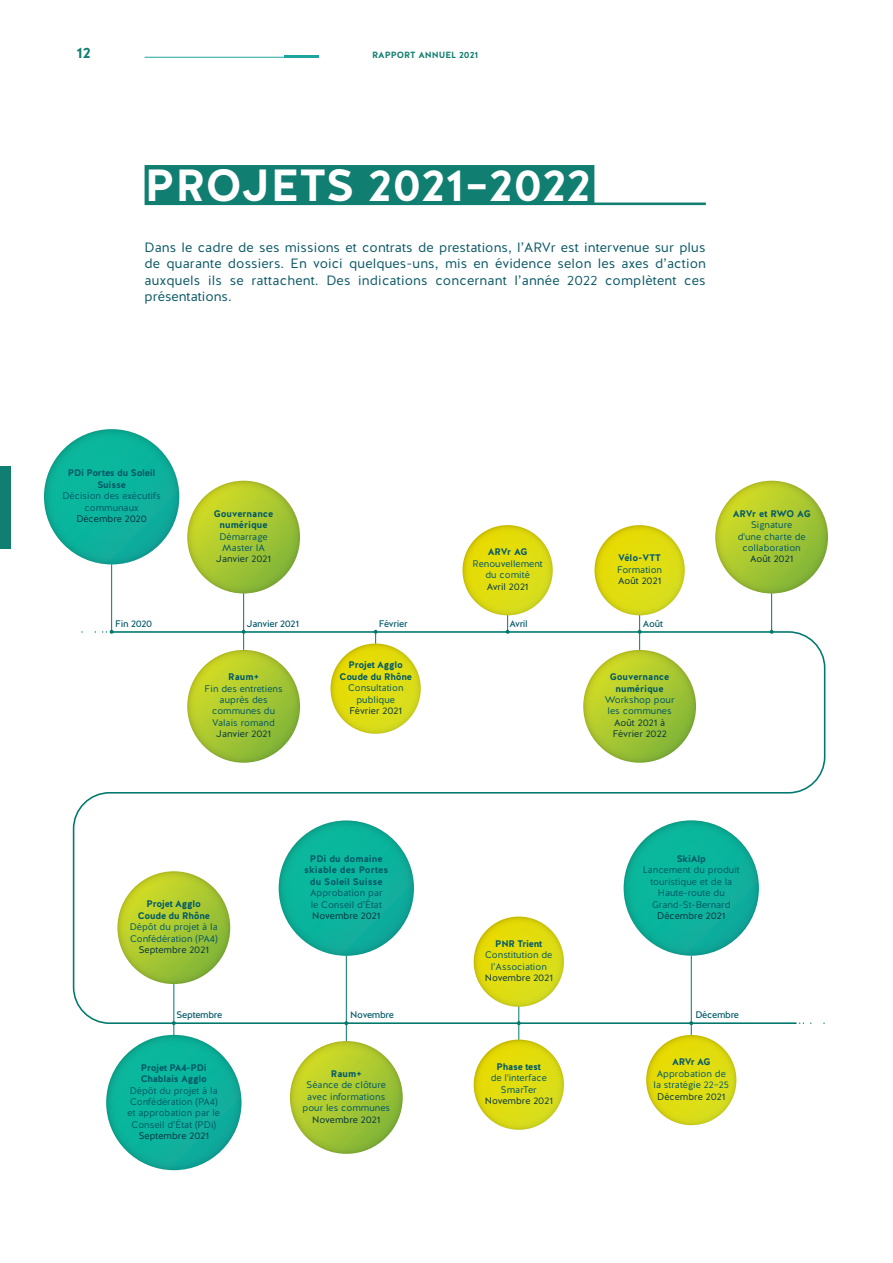
<style>
.page{position:relative;width:893px;height:1263px;background:#fff}
.page>*{position:absolute;margin:0;border:0;box-sizing:border-box;transform-origin:0 0}
.t1{font:700 45px "Halis GR";color:#fff}
.t2{font:700 15px "Halis GR";color:#107e70}
.t3{font:13.5px/16.5px "Halis GR";letter-spacing:.01em;color:#0c5966;text-align:justify}
.t4{font:9.6px/11.4px "Halis GR";color:#005867;text-align:center}
.t5{font:9.6px/11.4px "Halis GR";color:#033340}
.t6{font:700 9.6px/11.4px "Halis GR";letter-spacing:-.025em;color:#005867;text-align:center}
.t7{font:700 9.6px/11.4px "Halis GR";color:#005867;text-align:center}
.t8{font:9.6px "Halis GR";letter-spacing:-.03em;color:#005867}
.t9{font:700 9px "Halis GR";color:#107e70}
</style>
<div class="page">
<hr style="left:145px;top:57px;width:173px;height:1px;background:#1fa5a0">
<hr style="left:284px;top:55px;width:34px;height:3px;background:#1fa5a0">
<svg style="left:145px;top:165px;width:561px;height:40px"></svg>
<hr style="left:243px;top:564px;width:1px;height:68px;background:#00796d">
<hr style="left:771px;top:564px;width:1px;height:68px;background:#00796d">
<hr style="left:111px;top:564px;width:1px;height:68px;background:#00796d">
<hr style="left:639px;top:590px;width:1px;height:42px;background:#00796d">
<svg style="left:72px;top:631px;width:754px;height:393px"></svg>
<svg style="left:463px;top:525px;width:90px;height:90px;background:#ddd910"></svg>
<svg style="left:474px;top:917px;width:90px;height:90px;background:#ddd910"></svg>
<svg style="left:474px;top:1040px;width:90px;height:90px;background:#ddd910"></svg>
<svg style="left:331px;top:644px;width:90px;height:90px;background:#ddd911"></svg>
<svg style="left:646px;top:1035px;width:90px;height:90px;background:#ddd910"></svg>
<svg style="left:594px;top:525px;width:91px;height:90px;background:#ddda12"></svg>
<svg style="left:106px;top:1035px;width:135px;height:135px;background:#0cb19b"></svg>
<svg style="left:187px;top:650px;width:113px;height:113px;background:#a8c631"></svg>
<svg style="left:117px;top:871px;width:113px;height:113px;background:#a8c631"></svg>
<svg style="left:290px;top:1041px;width:113px;height:113px;background:#a8c631"></svg>
<svg style="left:44px;top:429px;width:135px;height:135px;background:#0cb19b"></svg>
<svg style="left:624px;top:820px;width:135px;height:136px;background:#0db19b"></svg>
<svg style="left:279px;top:820px;width:135px;height:136px;background:#0db19b"></svg>
<svg style="left:583px;top:650px;width:113px;height:113px;background:#a8c631"></svg>
<svg style="left:715px;top:481px;width:113px;height:112px;background:#a8c630"></svg>
<svg style="left:187px;top:481px;width:113px;height:112px;background:#a8c630"></svg>
<svg style="left:102px;top:630px;width:12px;height:4px"></svg>
<svg style="left:242px;top:630px;width:4px;height:20px"></svg>
<svg style="left:374px;top:630px;width:4px;height:16px"></svg>
<svg style="left:770px;top:630px;width:4px;height:4px"></svg>
<svg style="left:506px;top:609px;width:4px;height:25px"></svg>
<svg style="left:517px;top:1001px;width:4px;height:42px"></svg>
<svg style="left:638px;top:630px;width:4px;height:20px"></svg>
<svg style="left:172px;top:1021px;width:4px;height:16px"></svg>
<svg style="left:689px;top:1021px;width:4px;height:16px"></svg>
<svg style="left:344px;top:1021px;width:4px;height:20px"></svg>
<div style="left:0;top:466px;width:11px;height:83px;background:#107e70"></div>
<h2 class="t2" style="left:77px;top:43px;width:16px">12</h2>
<p class="t9" style="left:372px;top:49px;width:108px">RAPPORT ANNUEL 2021</p>
<h1 class="t1" style="left:145px;top:156px;width:448px">PROJETS 2021–2022</h1>
<p class="t3" style="left:145px;top:239px;width:563px">Dans le cadre de ses missions et contrats de prestations, l’ARVr est intervenue sur plus de quarante dossiers. En voici quelques-uns, mis en évidence selon les axes d’action auxquels ils se rattachent. Des indications concernant l’année 2022 complètent ces présentations.</p>
<p class="t6" style="left:68px;top:467px;width:89px">PDi Portes du Soleil<br>Suisse</p>
<p class="t4" style="left:63px;top:490px;width:100px">Décision des exécutifs communaux</p>
<p class="t5" style="left:76px;top:513px;width:72px">Décembre 2020</p>
<p class="t7" style="left:214px;top:508px;width:61px">Gouvernance numérique</p>
<p class="t4" style="left:219px;top:531px;width:50px;text-align:left">Démarrage<br>Master IA</p>
<p class="t5" style="left:216px;top:554px;width:56px">Janvier 2021</p>
<p class="t6" style="left:488px;top:547px;width:41px">ARVr AG</p>
<p class="t4" style="left:472px;top:558px;width:72px">Renouvellement du comité</p>
<p class="t5" style="left:487px;top:581px;width:43px">Avril 2021</p>
<p class="t6" style="left:618px;top:552px;width:45px">Vélo-VTT</p>
<p class="t4" style="left:617px;top:564px;width:46px">Formation</p>
<p class="t5" style="left:618px;top:575px;width:45px">Août 2021</p>
<p class="t8" style="left:115px;top:617px;width:39px">Fin 2020</p>
<p class="t8" style="left:247px;top:617px;width:54px">Janvier 2021</p>
<p class="t8" style="left:379px;top:617px;width:30px">Février</p>
<p class="t8" style="left:509px;top:617px;width:20px">Avril</p>
<p class="t8" style="left:643px;top:617px;width:22px">Août</p>
<p class="t6" style="left:228px;top:671px;width:32px">Raum+</p>
<p class="t4" style="left:205px;top:683px;width:79px">Fin des entretiens auprès des communes du<br>Valais romand</p>
<p class="t5" style="left:216px;top:728px;width:56px">Janvier 2021</p>
<p class="t6" style="left:340px;top:659px;width:74px">Projet Agglo<br>Coude du Rhône</p>
<p class="t4" style="left:348px;top:682px;width:57px">Consultation publique</p>
<p class="t5" style="left:349px;top:705px;width:54px">Février 2021</p>
<p class="t7" style="left:610px;top:671px;width:61px">Gouvernance numérique</p>
<p class="t4" style="left:605px;top:694px;width:71px">Workshop pour les communes</p>
<p class="t5" style="left:613px;top:717px;width:55px">Août 2021 à<br>Février 2022</p>
<p class="t6" style="left:733px;top:508px;width:79px">ARVr et RWO AG</p>
<p class="t4" style="left:738px;top:519px;width:69px">Signature<br>d'une charte de collaboration</p>
<p class="t5" style="left:750px;top:554px;width:45px">Août 2021</p>
<p class="t6" style="left:138px;top:898px;width:74px">Projet Agglo<br>Coude du Rhône</p>
<p class="t4" style="left:130px;top:921px;width:89px;text-align:left">Dépôt du projet à la<br>Confédération (PA4)</p>
<p class="t5" style="left:139px;top:944px;width:72px">Septembre 2021</p>
<p class="t7" style="left:304px;top:853px;width:86px">PDi du domaine skiable des Portes du Soleil Suisse</p>
<p class="t4" style="left:310px;top:887px;width:74px;text-align:left">Approbation par le Conseil d’État</p>
<p class="t5" style="left:312px;top:910px;width:70px">Novembre 2021</p>
<p class="t6" style="left:495px;top:938px;width:49px">PNR Trient</p>
<p class="t4" style="left:485px;top:949px;width:69px">Constitution de l’Association</p>
<p class="t5" style="left:485px;top:972px;width:70px">Novembre 2021</p>
<p class="t6" style="left:677px;top:853px;width:31px">SkiAlp</p>
<p class="t4" style="left:643px;top:864px;width:98px">Lancement du produit touristique et de la<br>Haute-route du<br>Grand-St-Bernard</p>
<p class="t5" style="left:657px;top:910px;width:70px">Décembre 2021</p>
<p class="t8" style="left:177px;top:1009px;width:47px">Septembre</p>
<p class="t8" style="left:350px;top:1008px;width:45px">Novembre</p>
<p class="t8" style="left:695px;top:1008px;width:45px">Décembre</p>
<p class="t6" style="left:141px;top:1062px;width:68px;text-align:left">Projet PA4-PDi<br>Chablais Agglo</p>
<p class="t4" style="left:128px;top:1085px;width:94px">Dépôt du projet à la<br>Confédération (PA4) et approbation par le<br>Conseil d’État (PDi)</p>
<p class="t5" style="left:139px;top:1130px;width:72px">Septembre 2021</p>
<p class="t6" style="left:331px;top:1068px;width:32px">Raum+</p>
<p class="t4" style="left:303px;top:1079px;width:89px">Séance de clôture avec informations pour les communes</p>
<p class="t5" style="left:312px;top:1114px;width:70px">Novembre 2021</p>
<p class="t6" style="left:497px;top:1061px;width:46px">Phase test</p>
<p class="t4" style="left:491px;top:1072px;width:57px">de l'interface<br>SmarTer</p>
<p class="t5" style="left:485px;top:1095px;width:70px">Novembre 2021</p>
<p class="t6" style="left:672px;top:1056px;width:40px">ARVr AG</p>
<p class="t4" style="left:653px;top:1068px;width:77px">Approbation de la stratégie 22–25</p>
<p class="t5" style="left:657px;top:1091px;width:70px">Décembre 2021</p>
</div>
